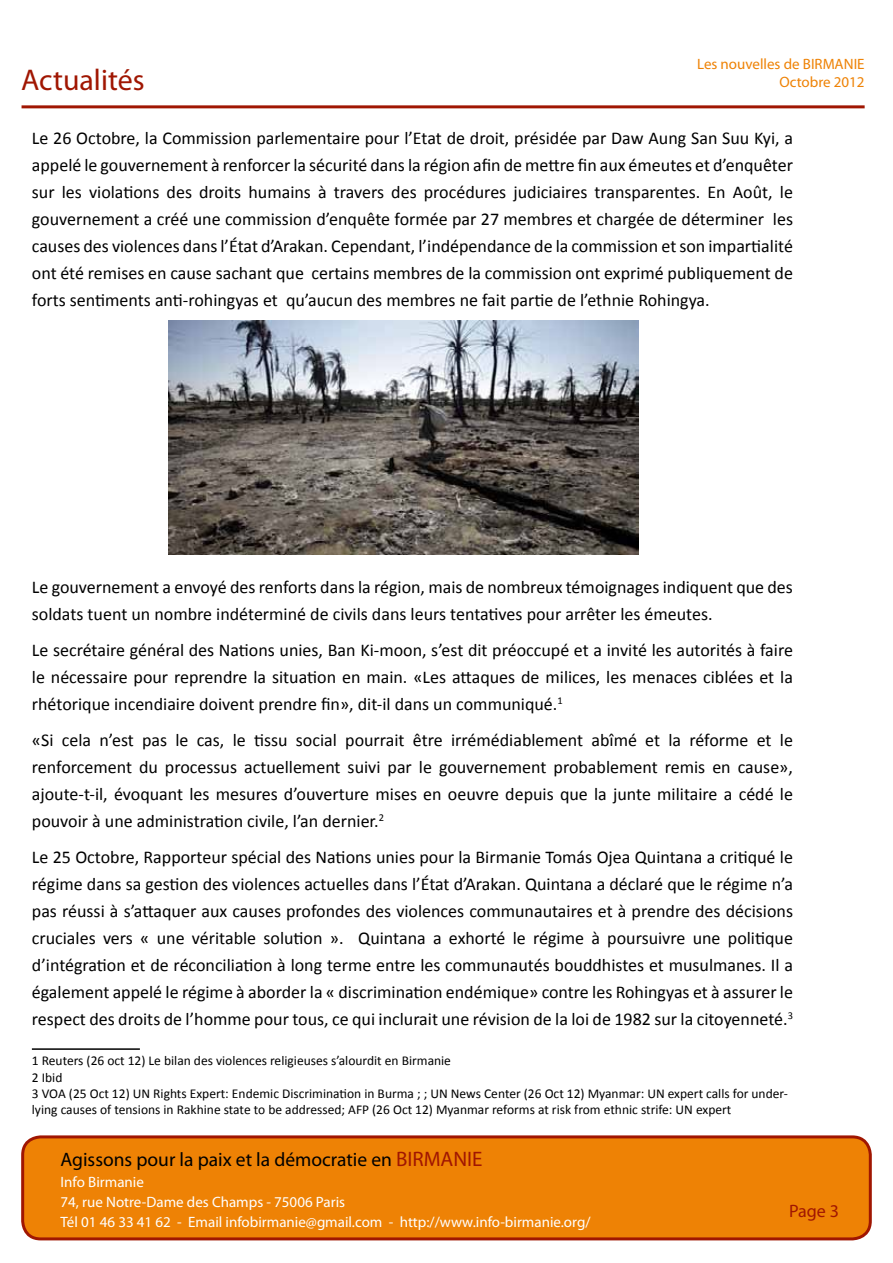
<style>
.page{position:relative;width:893px;height:1263px;background:#fff}
.page>*{position:absolute;margin:0;border:0;box-sizing:border-box;transform-origin:0 0}
.t1{font:30px "Myriad Pro";letter-spacing:-.005em;color:#a01602}
.t2{font:19.5px "Myriad Pro";color:#000}
.t3{font:18px/27px "Calibri";color:#000;text-align:justify}
.t4{font:18px "Myriad Pro";color:#a01602}
.t5{font:15px/20px "Myriad Pro";color:#fff}
.t6{font:15px/18px "Myriad Pro";color:#ee8205;text-align:right}
.t7{font:13.5px/16.2px "Calibri";color:#000}
.s1{font-size:21px;color:#a01602}
</style>
<div class="page">
<hr style="left:22px;top:105px;width:843px;height:3px;background:#a01602">
<div style="left:23px;top:1137px;width:847px;height:102px;background:#ee8205;border-radius:18px"></div>
<div style="left:21px;top:1135px;width:851px;height:105px;border:3px solid #a01602;border-radius:18px"></div>
<hr style="left:32px;top:1048px;width:108px;height:2px;background:#000">
<img style="left:169px;top:320px;width:469px;height:235px">
<h1 class="t1" style="left:21px;top:62px;width:125px">Actualités</h1>
<p class="t6" style="left:697px;top:55px;width:169px">Les nouvelles de BIRMANIE<br>Octobre 2012</p>
<p class="t3" style="left:32px;top:125px;width:763px">Le 26 Octobre, la Commission parlementaire pour l’Etat de droit, présidée par Daw Aung San Suu Kyi, a appelé le gouvernement à renforcer la sécurité dans la région afin de mettre fin aux émeutes et d’enquêter sur les violations des droits humains à travers des procédures judiciaires transparentes. En Août, le gouvernement a créé une commission d’enquête formée par 27 membres et chargée de déterminer les causes des violences dans l’État d’Arakan. Cependant, l’indépendance de la commission et son impartialité ont été remises en cause sachant que certains membres de la commission ont exprimé publiquement de forts sentiments anti-rohingyas et qu’aucun des membres ne fait partie de l’ethnie Rohingya.</p>
<p class="t3" style="left:32px;top:574px;width:763px">Le gouvernement a envoyé des renforts dans la région, mais de nombreux témoignages indiquent que des soldats tuent un nombre indéterminé de civils dans leurs tentatives pour arrêter les émeutes.</p>
<p class="t3" style="left:32px;top:636px;width:763px">Le secrétaire général des Nations unies, Ban Ki-moon, s’est dit préoccupé et a invité les autorités à faire le nécessaire pour reprendre la situation en main. «Les attaques de milices, les menaces ciblées et la rhétorique incendiaire doivent prendre fin», dit-il dans un communiqué.<sup>1</sup></p>
<p class="t3" style="left:32px;top:726px;width:763px">«Si cela n’est pas le cas, le tissu social pourrait être irrémédiablement abîmé et la réforme et le renforcement du processus actuellement suivi par le gouvernement probablement remis en cause», ajoute-t-il, évoquant les mesures d’ouverture mises en oeuvre depuis que la junte militaire a cédé le pouvoir à une administration civile, l’an dernier.<sup>2</sup></p>
<p class="t3" style="left:32px;top:843px;width:763px">Le 25 Octobre, Rapporteur spécial des Nations unies pour la Birmanie Tomás Ojea Quintana a critiqué le régime dans sa gestion des violences actuelles dans l’État d’Arakan. Quintana a déclaré que le régime n’a pas réussi à s’attaquer aux causes profondes des violences communautaires et à prendre des décisions cruciales vers « une véritable solution ». Quintana a exhorté le régime à poursuivre une politique d’intégration et de réconciliation à long terme entre les communautés bouddhistes et musulmanes. Il a également appelé le régime à aborder la « discrimination endémique» contre les Rohingyas et à assurer le respect des droits de l’homme pour tous, ce qui inclurait une révision de la loi de 1982 sur la citoyenneté.<sup>3</sup></p>
<p class="t7" style="left:32px;top:1053px;width:758px">1 Reuters (26 oct 12) Le bilan des violences religieuses s’alourdit en Birmanie<br>2 Ibid<br>3 VOA (25 Oct 12) UN Rights Expert: Endemic Discrimination in Burma ; ; UN News Center (26 Oct 12) Myanmar: UN expert calls for under&shy;lying causes of tensions in Rakhine state to be addressed; AFP (26 Oct 12) Myanmar reforms at risk from ethnic strife: UN expert</p>
<p class="t2" style="left:61px;top:1147px;width:423px">Agissons pour la paix et la démocratie en <span class="s1">BIRMANIE</span></p>
<p class="t5" style="left:61px;top:1172px;width:531px">Info Birmanie<br>74, rue Notre-Dame des Champs - 75006 Paris<br>Tél 01 46 33 41 62 - Email infobirmanie@gmail.com - http://www.info-birmanie.org/</p>
<p class="t4" style="left:789px;top:1199px;width:51px">Page 3</p>
</div>
